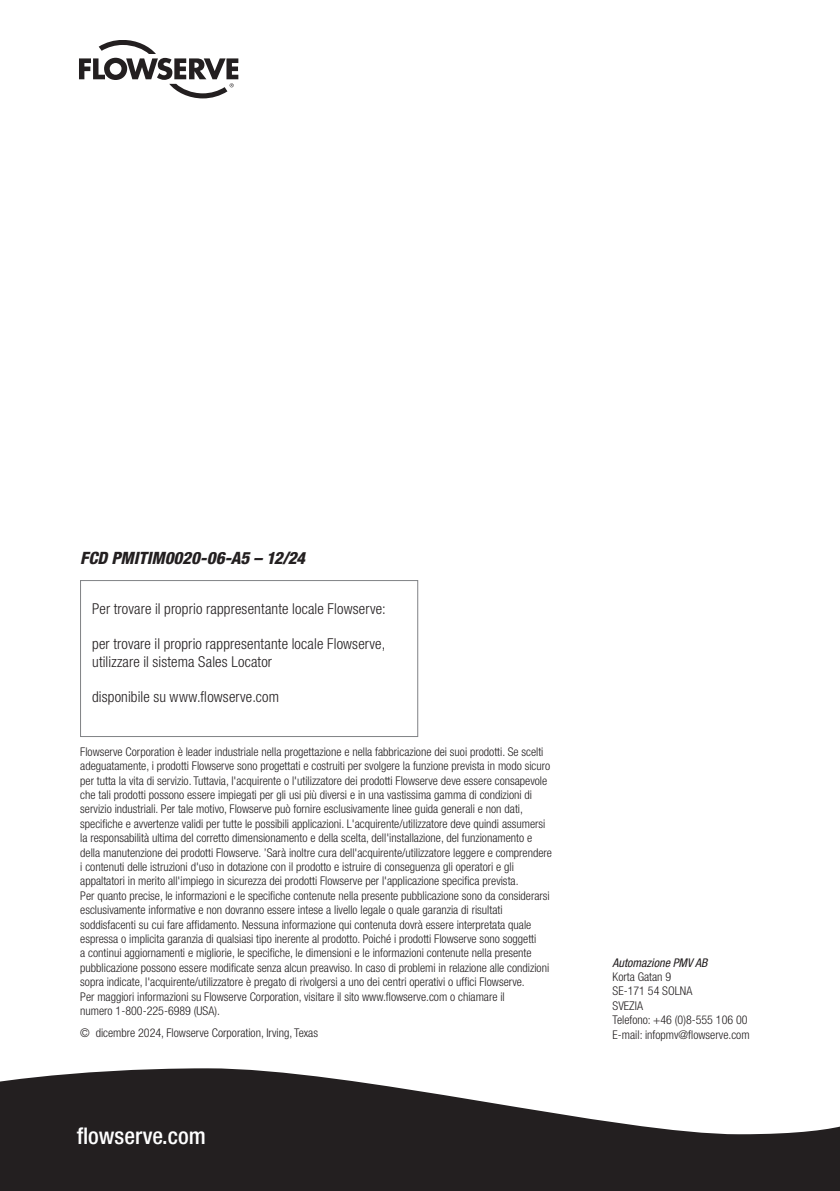
<style>
.page{position:relative;width:840px;height:1191px;background:#fff}
.page>*{position:absolute;margin:0;border:0;box-sizing:border-box;transform-origin:0 0}
.t1{font:500 condensed 23px "Helvetica Neue LT Std";color:#fff}
.t2{font:italic 800 condensed 17px "Helvetica Neue LT Std";color:#231f20}
.t3{font:300 condensed 15px/18px "Helvetica Neue LT Std";letter-spacing:.01em;color:#231f20}
.t4{font:300 condensed 12px/14.4px "Helvetica Neue LT Std";color:#231f20}
.t5{font:italic condensed 12px "Helvetica Neue LT Std";color:#231f20}
</style>
<div class="page">
<svg style="left:79px;top:40px;width:159px;height:58px"></svg>
<div style="left:80px;top:580px;width:338px;height:157px;border:1px solid #808285"></div>
<svg style="left:0;top:1068px;width:839px;height:123px;fill:#231f20"></svg>
<h2 class="t2" style="left:80px;top:547px;width:226px">FCD PMITIM0020-06-A5 – 12/24</h2>
<p class="t3" style="left:92px;top:600px;width:295px">Per trovare il proprio rappresentante locale Flowserve:</p>
<p class="t3" style="left:92px;top:635px;width:294px">per trovare il proprio rappresentante locale Flowserve, utilizzare il sistema Sales Locator</p>
<p class="t3" style="left:92px;top:688px;width:188px">disponibile su www.flowserve.com</p>
<p class="t4" style="left:80px;top:744px;width:473px">Flowserve Corporation è leader industriale nella progettazione e nella fabbricazione dei suoi prodotti. Se scelti adeguatamente, i prodotti Flowserve sono progettati e costruiti per svolgere la funzione prevista in modo sicuro per tutta la vita di servizio. Tuttavia, l'acquirente o l'utilizzatore dei prodotti Flowserve deve essere consapevole che tali prodotti possono essere impiegati per gli usi più diversi e in una vastissima gamma di condizioni di servizio industriali. Per tale motivo, Flowserve può fornire esclusivamente linee guida generali e non dati, specifiche e avvertenze validi per tutte le possibili applicazioni. L'acquirente/utilizzatore deve quindi assumersi la responsabilità ultima del corretto dimensionamento e della scelta, dell'installazione, del funzionamento e della manutenzione dei prodotti Flowserve. ’Sarà inoltre cura dell'acquirente/utilizzatore leggere e comprendere i contenuti delle istruzioni d'uso in dotazione con il prodotto e istruire di conseguenza gli operatori e gli appaltatori in merito all'impiego in sicurezza dei prodotti Flowserve per l'applicazione specifica prevista.<br>Per quanto precise, le informazioni e le specifiche contenute nella presente pubblicazione sono da considerarsi esclusivamente informative e non dovranno essere intese a livello legale o quale garanzia di risultati soddisfacenti su cui fare affidamento. Nessuna informazione qui contenuta dovrà essere interpretata quale espressa o implicita garanzia di qualsiasi tipo inerente al prodotto. Poiché i prodotti Flowserve sono soggetti<br>a continui aggiornamenti e migliorie, le specifiche, le dimensioni e le informazioni contenute nella presente pubblicazione possono essere modificate senza alcun preavviso. In caso di problemi in relazione alle condizioni sopra indicate, l'acquirente/utilizzatore è pregato di rivolgersi a uno dei centri operativi o uffici Flowserve.<br>Per maggiori informazioni su Flowserve Corporation, visitare il sito www.flowserve.com o chiamare il<br>numero 1-800-225-6989 (USA).</p>
<p class="t4" style="left:80px;top:1025px;width:239px">© dicembre 2024, Flowserve Corporation, Irving, Texas</p>
<h1 class="t1" style="left:77px;top:1122px;width:130px">flowserve.com</h1>
<p class="t5" style="left:612px;top:955px;width:96px">Automazione PMV AB</p>
<p class="t4" style="left:612px;top:969px;width:138px">Korta Gatan 9<br>SE-171 54 SOLNA<br>SVEZIA<br>Telefono: +46 (0)8-555 106 00<br>E-mail: infopmv@flowserve.com</p>
</div>
